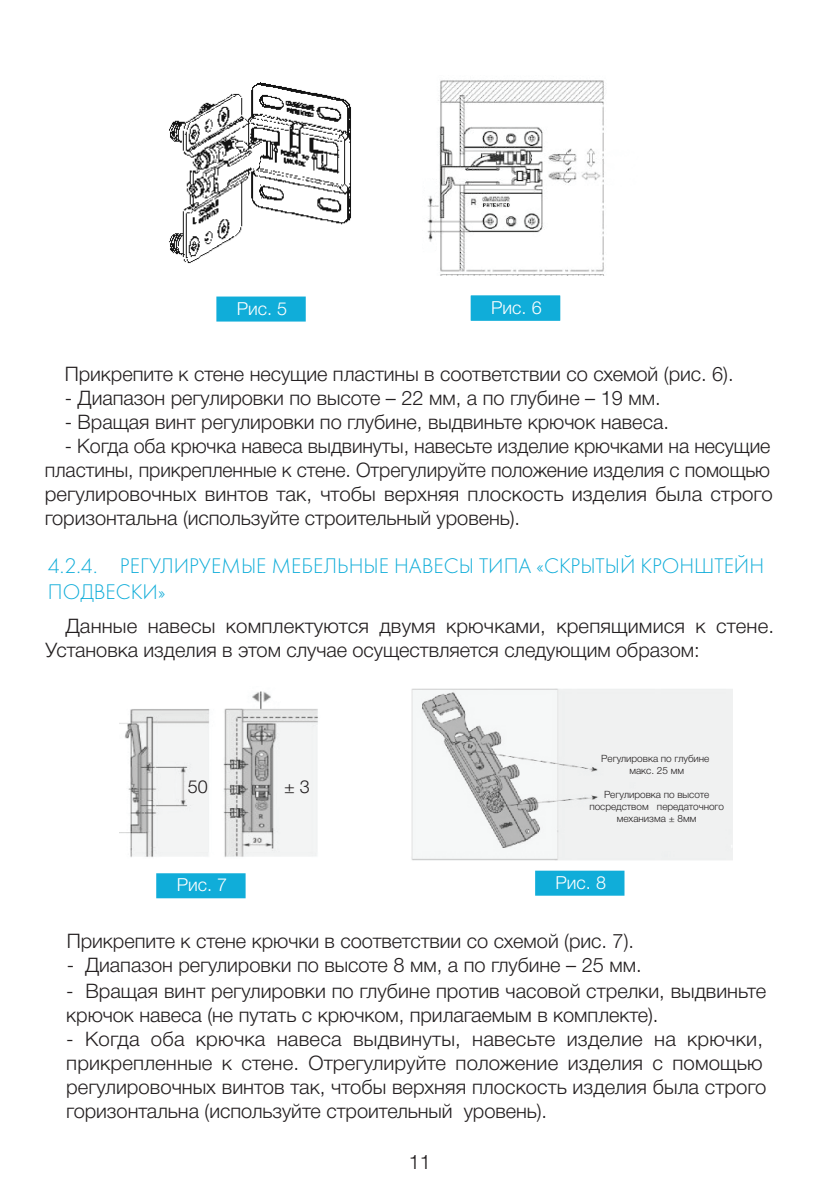
<style>
.page{position:relative;width:840px;height:1191px;background:#fff}
.page>*{position:absolute;margin:0;border:0;box-sizing:border-box;transform-origin:0 0}
.t1{font:300 22px/26.4px "Futura New";color:#10add9}
.t2{font:300 20px/24px "Helvetica Neue Cyr";color:#231f20}
.t3{font:300 18px "Helvetica Neue Cyr";color:#fff}
.t4{font:300 18px "Helvetica Neue Cyr";color:#231f20}
.t5{font:300 10px/12px "Helvetica Neue Cyr";color:#231f20;text-align:center}
</style>
<div class="page">
<img style="left:169px;top:82px;width:182px;height:182px">
<img style="left:427px;top:80px;width:179px;height:195px">
<div style="left:216px;top:296px;width:89px;height:25px;background:#10add9;border:2px solid #10add9"></div>
<div style="left:470px;top:295px;width:90px;height:25px;background:#10add9;border:2px solid #10add9"></div>
<img style="left:120px;top:691px;width:198px;height:167px">
<img style="left:411px;top:688px;width:321px;height:173px">
<div style="left:156px;top:873px;width:89px;height:25px;background:#10add9;border:2px solid #10add9"></div>
<div style="left:535px;top:870px;width:89px;height:25px;background:#10add9;border:2px solid #10add9"></div>
<p class="t3" style="left:237px;top:298px;width:52px">Рис. 5</p>
<p class="t3" style="left:491px;top:297px;width:52px">Рис. 46</p>
<p class="t2" style="left:65px;top:362px;width:670px">Прикрепите к стене несущие пластины в соответствии со схемой (рис. 6).</p>
<p class="t2" style="left:65px;top:386px;width:597px">- Диапазон регулировки по высоте – 22 мм, а по глубине – 19 мм.</p>
<p class="t2" style="left:65px;top:410px;width:605px">- Вращая винт регулировки по глубине, выдвиньте крючок навеса.</p>
<p class="t2" style="left:45px;top:434px;width:729px;text-indent:20px">- Когда оба крючка навеса выдвинуты, навесьте изделие крючками на несущие пластины, прикрепленные к стене. Отрегулируйте положение изделия с помощью регулировочных винтов так, чтобы верхняя плоскость изделия была строго горизонтальна (используйте строительный уровень).</p>
<p class="t1" style="left:48px;top:552px;width:717px">4.2.4. РЕГУЛИРУЕМЫЕ МЕБЕЛЬНЫЕ НАВЕСЫ ТИПА «СКРЫТЫЙ КРОНШТЕЙН<br>ПОДВЕСКИ»</p>
<p class="t2" style="left:45px;top:613px;width:729px;text-indent:20px">Данные навесы комплектуются двумя крючками, крепящимися к стене.<br>Установка изделия в этом случае осуществляется следующим образом:</p>
<p class="t4" style="left:188px;top:777px;width:21px">50</p>
<p class="t4" style="left:284px;top:776px;width:27px">± 3</p>
<p class="t5" style="left:601px;top:752px;width:110px">Регулировка по глубине макс. 25 мм</p>
<p class="t5" style="left:589px;top:788px;width:136px">Регулировка по высоте посредством передаточного механизма ± 8мм</p>
<p class="t3" style="left:177px;top:875px;width:52px">Рис. 7</p>
<p class="t3" style="left:555px;top:872px;width:52px">Рис. 8</p>
<p class="t2" style="left:67px;top:929px;width:568px">Прикрепите к стене крючки в соответствии со схемой (рис. 7).</p>
<p class="t2" style="left:67px;top:953px;width:576px">- Диапазон регулировки по высоте 8 мм, а по глубине – 25 мм.</p>
<p class="t2" style="left:66px;top:979px;width:701px">- Вращая винт регулировки по глубине против часовой стрелки, выдвиньте крючок навеса (не путать с крючком, прилагаемым в комплекте).</p>
<p class="t2" style="left:66px;top:1027px;width:701px">- Когда оба крючка навеса выдвинуты, навесьте изделие на крючки, прикрепленные к стене. Отрегулируйте положение изделия с помощью регулировочных винтов так, чтобы верхняя плоскость изделия была строго горизонтальна (используйте строительный уровень).</p>
<p class="t2" style="left:408px;top:1150px;width:24px">11</p>
</div>
